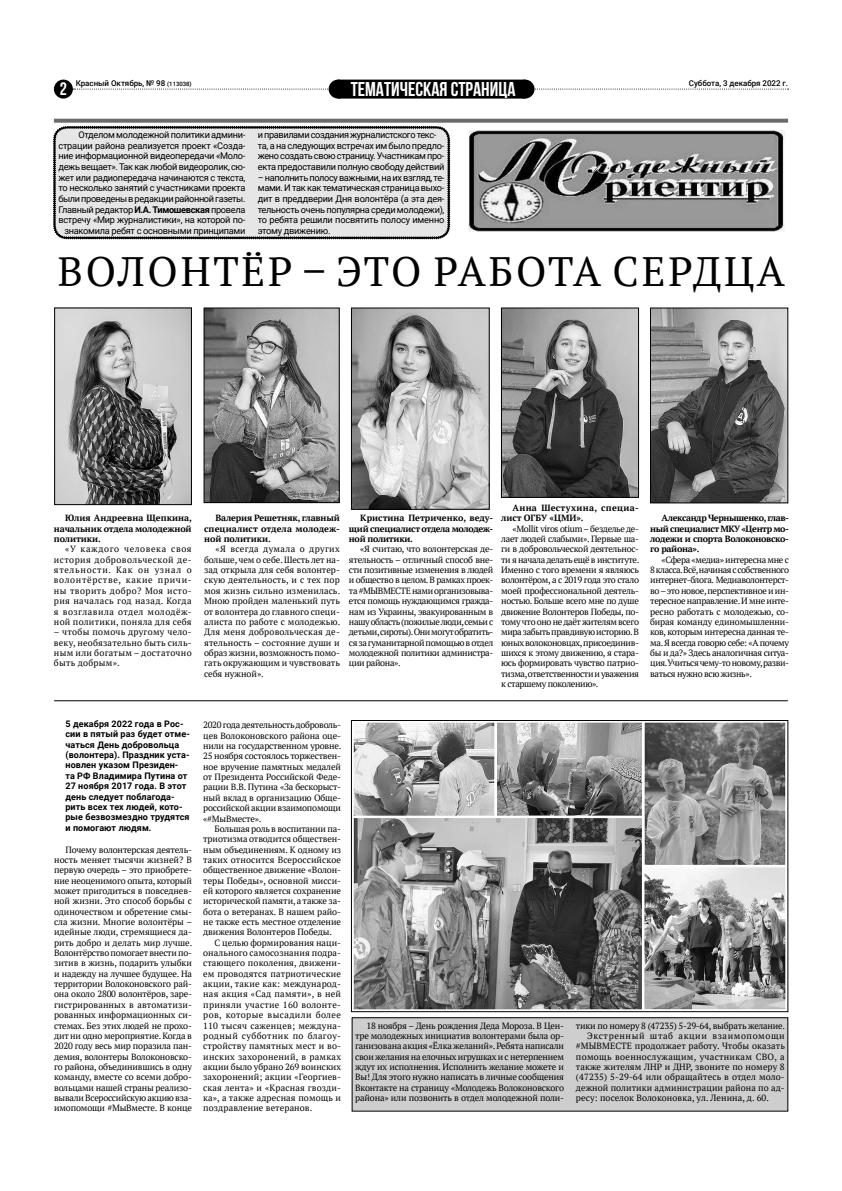
<style>
.page{position:relative;width:842px;height:1191px;background:#fff}
.page>*{position:absolute;margin:0;border:0;box-sizing:border-box;transform-origin:0 0}
.t1{font:41px "PT Serif";letter-spacing:.07em;color:#000}
.t2{font:700 20px "Free Grotesque";color:#fff}
.t3{font:700 18px "Free Grotesque";color:#fff}
.t4{font:9.2px/10.6px "Roboto";letter-spacing:-.03em;color:#000;text-align:right}
.t5{font:9px/10.4px "PT Serif";color:#000;text-align:justify}
.t6{font:700 9px/10.3px "PT Serif";letter-spacing:-.015em;color:#000;text-align:justify}
.t7{font:700 9px/10.4px "Roboto";letter-spacing:.01em;color:#000}
.t8{font:9px "PT Serif";letter-spacing:-.02em;color:#000}
.t9{font:9px "PT Serif";letter-spacing:.02em;color:#000}
.t10{font:9px "PT Serif";letter-spacing:.035em;color:#000}
.t11{font:700 9px/10.3px "PT Serif";letter-spacing:.035em;color:#000}
.t12{font:9px "PT Serif";letter-spacing:.065em;color:#000}
.t13{font:500 8px "Roboto";letter-spacing:-.005em;color:#000}
.s1{font-size:6px}
.s2{font-weight:700}
</style>
<div class="page">
<svg style="left:73px;top:89px;width:716px;height:1px"></svg>
<div style="left:54px;top:80px;width:19px;height:19px;background:#000;border-radius:50%"></div>
<div style="left:338px;top:80px;width:187px;height:19px;background:#000"></div>
<div style="left:329px;top:80px;width:19px;height:19px;background:#000;border-radius:50%"></div>
<div style="left:516px;top:80px;width:19px;height:19px;background:#000;border-radius:50%"></div>
<svg style="left:54px;top:119px;width:734px;height:4px;background:#767676"></svg>
<img style="left:353px;top:722px;width:433px;height:288px">
<div style="left:351px;top:720px;width:437px;height:292px;border:1px solid #000"></div>
<img style="left:56px;top:310px;width:134px;height:193px">
<div style="left:54px;top:308px;width:138px;height:197px;border:1px solid #000"></div>
<img style="left:503px;top:310px;width:134px;height:186px">
<div style="left:501px;top:308px;width:138px;height:190px;border:1px solid #000"></div>
<img style="left:353px;top:310px;width:134px;height:198px">
<div style="left:351px;top:308px;width:138px;height:202px;border:1px solid #000"></div>
<img style="left:206px;top:310px;width:131px;height:191px">
<div style="left:204px;top:308px;width:135px;height:195px;border:1px solid #000"></div>
<img style="left:652px;top:310px;width:134px;height:191px">
<div style="left:650px;top:308px;width:138px;height:195px;border:1px solid #000"></div>
<div style="left:53px;top:126px;width:397px;height:113px;background:#e6e6e6"></div>
<hr style="left:54px;top:701px;width:734px;height:1px;background:#000">
<div style="left:352px;top:1018px;width:436px;height:93px;background:#cecece"></div>
<img style="left:469px;top:131px;width:316px;height:100px">
<h3 class="t3" style="left:60px;top:79px;width:9px">2</h3>
<p class="t13" style="left:76px;top:78px;width:117px">Красный Октябрь, № 98 <span class="s1">(113038)</span></p>
<p class="t13" style="left:689px;top:78px;width:101px">Суббота, 3 декабря 2022 г.</p>
<h2 class="t2" style="left:351px;top:77px;width:166px">ТЕМАТИЧЕСКАЯ СТРАНИЦА</h2>
<p class="t4" style="left:58px;top:130px;width:189px">Отделом молодежной политики админи&shy;страции района реализуется проект «Созда&shy;ние информационной видеопередачи «Моло&shy;дежь вещает». Так как любой видеоролик, сю&shy;жет или радиопередача начинаются с текста, то несколько занятий с участниками проекта были проведены в редакции районной газеты.<br>Главный редактор <span class="s2">И.А. Тимошевская</span> провела встречу «Мир журналистики», на которой по&shy;знакомила ребят с основными принципами</p>
<p class="t4" style="left:258px;top:130px;width:188px;text-align:left">и правилами создания журналистского текс&shy;та, а на следующих встречах им было предло&shy;жено создать свою страницу. Участникам про&shy;екта предоставили полную свободу действий</p>
<p class="t4" style="left:258px;top:172px;width:188px;text-align:justify">– наполнить полосу важными, на их взгляд, те&shy;мами. И так как тематическая страница выхо&shy;дит в преддверии Дня волонтёра (а эта дея&shy;тельность очень популярна среди молодежи), то ребята решили посвятить полосу именно этому движению.</p>
<h1 class="t1" style="left:58px;top:243px;width:729px">ВОЛОНТЁР – ЭТО РАБОТА СЕРДЦА</h1>
<p class="t6" style="left:54px;top:513px;width:140px;text-indent:11px">Юлия Андреевна Щепкина, начальник отдела молодежной политики.</p>
<p class="t5" style="left:54px;top:544px;width:139px;text-indent:11px">«У каждого человека своя история добровольческой де&shy;ятельности. Как он узнал о волонтёрстве, какие причи&shy;ны творить добро? Моя исто&shy;рия началась год назад. Когда я возглавила отдел молодёж&shy;ной политики, поняла для себя</p>
<p class="t5" style="left:54px;top:627px;width:139px">– чтобы помочь другому чело&shy;веку, необязательно быть силь&shy;ным или богатым – достаточно быть добрым».</p>
<p class="t6" style="left:204px;top:513px;width:137px;text-indent:11px">Валерия Решетняк, главный специалист отдела молодеж&shy;ной политики.</p>
<p class="t5" style="left:204px;top:544px;width:138px;text-indent:11px">«Я всегда думала о других больше, чем о себе. Шесть лет на&shy;зад открыла для себя волонтер&shy;скую деятельность, и с тех пор моя жизнь сильно изменилась.<br>Мною пройден маленький путь от волонтера до главного специ&shy;алиста по работе с молодежью.<br>Для меня добровольческая де&shy;ятельность – состояние души и образ жизни, возможностьпомо&shy;гать окружающим и чувствовать себя нужной».</p>
<p class="t6" style="left:349px;top:513px;width:146px;text-indent:11px">Кристина Петриченко, веду&shy;щий специалист отдела молодеж&shy;ной политики.</p>
<p class="t5" style="left:349px;top:544px;width:146px;text-indent:11px">«Я считаю, что волонтерская де&shy;ятельность – отличный способ вне&shy;сти позитивные изменения в людей и общество в целом. В рамках проек&shy;та #МЫВМЕСТЕ нами организовыва&shy;ется помощь нуждающимся гражда&shy;нам из Украины, эвакуированным в нашуобласть (пожилыелюди, семьис детьми, сироты). Онимогутобратить&shy;сязагуманитарнойпомощьювотдел молодежной политики администра&shy;ции района».</p>
<p class="t11" style="left:501px;top:503px;width:139px;text-indent:11px">Анна Шестухина, специа&shy;лист ОГБУ «ЦМИ».</p>
<p class="t5" style="left:501px;top:523px;width:140px;text-indent:11px">«Mollit viros otium – безделье де&shy;лает людей слабыми». Первые ша&shy;ги в добровольческой деятельнос&shy;ти я начала делать ещё в институте.<br>Именно с того времени я являюсь волонтёром, а с 2019 года это стало моей профессиональной деятель&shy;ностью. Больше всего мне по душе движение Волонтеров Победы, по&shy;тому что оно не даётжителям всего миразабытьправдивуюисторию. В юных волоконовцах, присоединив&shy;шихся к этому движению, я стара&shy;юсь формировать чувство патрио&shy;тизма, ответственностииуважения к старшему поколению».</p>
<p class="t6" style="left:650px;top:513px;width:140px;text-indent:11px">Александр Чернышенко, глав&shy;ный специалист МКУ «Центр мо&shy;лодежи и спорта Волоконовско&shy;го района».</p>
<p class="t5" style="left:650px;top:554px;width:140px;text-indent:11px">«Сфера «медиа» интересна мне с 8 класса. Всё, начинаяссобственного интернет-блога. Медиаволонтерст&shy;во – это новое, перспективное и ин&shy;тересное направление. И мне инте&shy;ресно работать с молодежью, со&shy;бирая команду единомышленни&shy;ков, которым интересна данная те&shy;ма. Я всегда говорю себе: «А почему бы и да?» Здесь аналогичная ситуа&shy;ция. Учитьсячему-тоновому, разви&shy;ваться нужно всю жизнь».</p>
<p class="t7" style="left:65px;top:719px;width:126px">5 декабря 2022 года в Рос&shy;сии в пятый раз будет отме&shy;чаться День добровольца (волонтера). Праздник уста&shy;новлен указом Президен&shy;та РФ Владимира Путина от<br>27 ноября 2017 года. В этот день следует поблагода&shy;рить всех тех людей, кото&shy;рые безвозмездно трудятся и помогают людям.</p>
<p class="t5" style="left:54px;top:844px;width:140px;text-indent:11px">Почему волонтерская деятель&shy;ность меняет тысячи жизней? В первую очередь – это приобрете&shy;ние неоценимого опыта, который может пригодиться в повседнев&shy;ной жизни. Это способ борьбы с одиночеством и обретение смы&shy;сла жизни. Многие волонтёры – идейные люди, стремящиеся да&shy;рить добро и делать мир лучше.<br>Волонтёрство помогаетвнести по&shy;зитив в жизнь, подарить улыбки и надежду на лучшее будущее. На территории Волоконовского рай&shy;она около 2800 волонтёров, заре&shy;гистрированных в автоматизи&shy;рованных информационных си&shy;стемах. Без этих людей не прохо&shy;дит ни одно мероприятие. Когда в 2020 году весь мир поразила пан&shy;демия, волонтеры Волоконовско&shy;го района, объединившись в одну команду, вместе со всеми добро&shy;вольцами нашей страны реализо&shy;вывали Всероссийскую акцию вза&shy;имопомощи #МыВместе. В конце</p>
<p class="t5" style="left:203px;top:720px;width:140px">2020 годадеятельностьдоброволь&shy;цев Волоконовского района оце&shy;нили на государственном уровне.<br>25 ноября состоялось торжествен&shy;ное вручение памятных медалей от Президента Российской Феде&shy;рации В.В. Путина «За бескорыст&shy;ный вклад в организацию Обще&shy;российской акции взаимопомощи «#МыВместе».</p>
<p class="t5" style="left:203px;top:823px;width:139px;text-indent:11px">Большая роль в воспитании па&shy;триотизма отводится обществен&shy;ным объединениям. К одному из таких относится Всероссийское общественное движение «Волон&shy;теры Победы», основной мисси&shy;ей которого является сохранение исторической памяти, а также за&shy;бота о ветеранах. В нашем райо&shy;не также есть местное отделение движения Волонтеров Победы.</p>
<p class="t5" style="left:203px;top:937px;width:139px;text-indent:11px">С целью формирования наци&shy;онального самосознания подра&shy;стающего поколения, движени&shy;ем проводятся патриотические акции, такие как: международ&shy;ная акция «Сад памяти», в ней приняли участие 160 волонте&shy;ров, которые высадили более 110 тысяч саженцев; междуна&shy;родный субботник по благоу&shy;стройству памятных мест и во&shy;инских захоронений, в рамках акции было убрано 269 воинских захоронений; акции «Георгиев&shy;ская лента» и «Красная гвозди&shy;ка», а также адресная помощь и поздравление ветеранов.</p>
<p class="t5" style="left:355px;top:1020px;width:210px;text-indent:11px">18 ноября – День рождения Деда Мороза. В Цен&shy;тре молодежных инициатив волонтерами была ор&shy;ганизована акция «Ёлка желаний». Ребята написали свои желания на елочных игрушках и с нетерпением ждут их исполнения. Исполнить желание можете и Вы! Для этого нужно написать в личные сообщения Вконтакте на страницу «Молодежь Волоконовского района» или позвонить в отдел молодежной поли-</p>
<p class="t8" style="left:576px;top:1019px;width:211px">тики по номеру 8 (47235) 5-29-64, выбрать желание.</p>
<p class="t12" style="left:587px;top:1030px;width:199px">Экстренный штаб акции взаимопомощи</p>
<p class="t5" style="left:576px;top:1041px;width:210px">#МЫВМЕСТЕ продолжает работу. Чтобы оказать</p>
<p class="t10" style="left:576px;top:1050px;width:210px">помощь военнослужащим, участникам СВО, а</p>
<p class="t5" style="left:576px;top:1061px;width:210px">также жителям ЛНР и ДНР, звоните по номеру 8</p>
<p class="t9" style="left:576px;top:1071px;width:210px">(47235) 5-29-64 или обращайтесь в отдел моло-</p>
<p class="t5" style="left:576px;top:1082px;width:210px">дежной политики администрации района по ад-</p>
<p class="t5" style="left:576px;top:1092px;width:195px">ресу: поселок Волоконовка, ул. Ленина, д. 60.</p>
</div>
